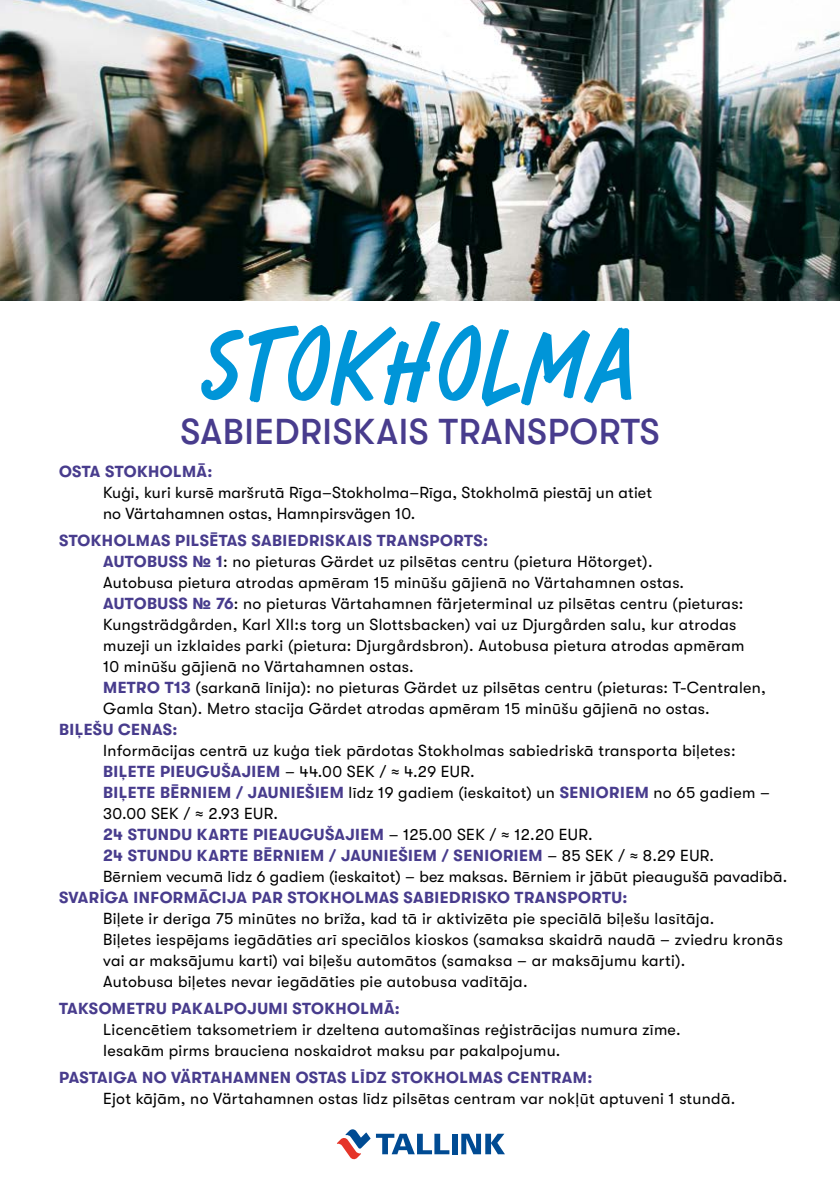
<style>
.page{position:relative;width:840px;height:1191px;background:#fff}
.page>*{position:absolute;margin:0;border:0;box-sizing:border-box;transform-origin:0 0}
.t1{font:700 93px "Tallink Script";letter-spacing:-.03em;color:#0095d8}
.t2{font:500 36px "GT Walsheim Pro";letter-spacing:.015em;color:#483c8d}
.t3{font:16px/21px "GT Walsheim Pro";letter-spacing:.02em;color:#000}
.t4{font:700 16px "GT Walsheim Pro";letter-spacing:.03em;color:#483c8d}
.s1{font-weight:700;color:#483c8d}
</style>
<div class="page">
<img style="left:0;top:0;width:839px;height:300px">
<svg style="left:376px;top:1133px;width:73px;height:21px"></svg>
<div style="left:451px;top:1133px;width:6px;height:21px;background:#004b93"></div>
<svg style="left:461px;top:1133px;width:43px;height:21px"></svg>
<svg style="left:337px;top:1129px;width:33px;height:30px"></svg>
<h1 class="t1" style="left:198px;top:304px;width:445px">STOKHOLMA</h1>
<h2 class="t2" style="left:180px;top:411px;width:480px">SABIEDRISKAIS TRANSPORTS</h2>
<p class="t4" style="left:59px;top:462px;width:155px">OSTA STOKHOLMĀ:</p>
<p class="t3" style="left:103px;top:482px;width:550px">Kuģi, kuri kursē maršrutā Rīga–Stokholma–Rīga, Stokholmā piestāj un atiet no Värtahamnen ostas, Hamnpirsvägen 10.</p>
<p class="t3" style="left:103px;top:530px;width:664px;text-indent:-44px"><span class="s1">STOKHOLMAS PILSĒTAS SABIEDRISKAIS TRANSPORTS:<br>AUTOBUSS № 1</span>: no pieturas Gärdet uz pilsētas centru (pietura Hötorget).<br>Autobusa pietura atrodas apmēram 15 minūšu gājienā no Värtahamnen ostas.<br><span class="s1">AUTOBUSS № 76</span>: no pieturas Värtahamnen färjeterminal uz pilsētas centru (pieturas:<br>Kungsträdgården, Karl XII:s torg un Slottsbacken) vai uz Djurgården salu, kur atrodas muzeji un izklaides parki (pietura: Djurgårdsbron). Autobusa pietura atrodas apmēram<br>10 minūšu gājienā no Värtahamnen ostas.<br><span class="s1">METRO T13</span> (sarkanā līnija): no pieturas Gärdet uz pilsētas centru (pieturas: T-Centralen, Gamla Stan). Metro stacija Gärdet atrodas apmēram 15 minūšu gājienā no ostas.</p>
<p class="t4" style="left:59px;top:720px;width:120px">BIĻEŠU CENAS:</p>
<p class="t3" style="left:103px;top:739px;width:685px">Informācijas centrā uz kuģa tiek pārdotas Stokholmas sabiedriskā transporta biļetes:<br><span class="s1">BIĻETE PIEUGUŠAJIEM</span> – 44.00 SEK / ≈ 4.29 EUR.<br><span class="s1">BIĻETE BĒRNIEM / JAUNIEŠIEM</span> līdz 19 gadiem (ieskaitot) un <span class="s1">SENIORIEM</span> no 65 gadiem – 30.00 SEK / ≈ 2.93 EUR.<br><span class="s1">24 STUNDU KARTE PIEAUGUŠAJIEM</span> – 125.00 SEK / ≈ 12.20 EUR.<br><span class="s1">24 STUNDU KARTE BĒRNIEM / JAUNIEŠIEM / SENIORIEM</span> – 85 SEK / ≈ 8.29 EUR.<br>Bērniem vecumā līdz 6 gadiem (ieskaitot) – bez maksas. Bērniem ir jābūt pieaugušā pavadībā.</p>
<p class="t4" style="left:59px;top:888px;width:569px">SVARĪGA INFORMĀCIJA PAR STOKHOLMAS SABIEDRISKO TRANSPORTU:</p>
<p class="t3" style="left:103px;top:907px;width:681px">Biļete ir derīga 75 minūtes no brīža, kad tā ir aktivizēta pie speciālā biļešu lasītāja.<br>Biļetes iespējams iegādāties arī speciālos kioskos (samaksa skaidrā naudā – zviedru kronās vai ar maksājumu karti) vai biļešu automātos (samaksa – ar maksājumu karti).<br>Autobusa biļetes nevar iegādāties pie autobusa vadītāja.</p>
<p class="t4" style="left:59px;top:999px;width:342px">TAKSOMETRU PAKALPOJUMI STOKHOLMĀ:</p>
<p class="t3" style="left:103px;top:1018px;width:578px">Licencētiem taksometriem ir dzeltena automašīnas reģistrācijas numura zīme.<br>Iesakām pirms brauciena noskaidrot maksu par pakalpojumu.</p>
<p class="t4" style="left:59px;top:1068px;width:534px">PASTAIGA NO VÄRTAHAMNEN OSTAS LĪDZ STOKHOLMAS CENTRAM:</p>
<p class="t3" style="left:103px;top:1087px;width:633px">Ejot kājām, no Värtahamnen ostas līdz pilsētas centram var nokļūt aptuveni 1 stundā.</p>
</div>
